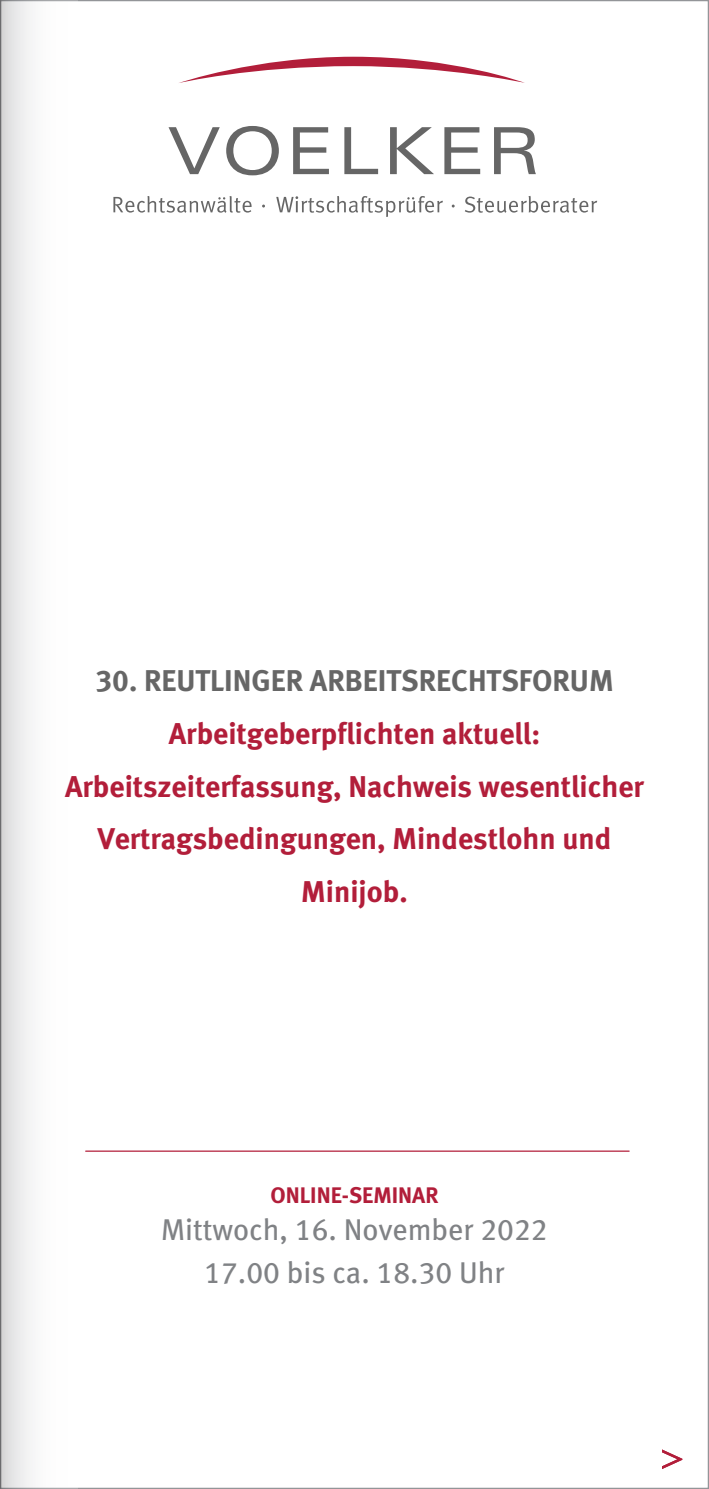
<style>
.page{position:relative;width:709px;height:1489px;background:#fff}
.page>*{position:absolute;margin:0;border:0;box-sizing:border-box;transform-origin:0 0}
.t1{font:700 30px/52.5px "Voelker Meta LF";color:#b21e3a;text-align:center}
.t2{font:30px/42.5px "Voelker Meta LF";color:#808285;text-align:center}
.t3{font:700 30px "Voelker Meta LF";color:#666}
.t4{font:700 22.5px "Voelker Meta LF";color:#b21e3a}
</style>
<div class="page">
<div style="left:0;top:0;width:77px;height:1488px;background:linear-gradient(to right,#e0e0e1,#fff)"></div>
<hr style="left:0;top:0;width:1px;height:1488px;background:#231f20">
<svg style="left:168px;top:127px;width:52px;height:47px"></svg>
<svg style="left:226px;top:126px;width:53px;height:49px"></svg>
<svg style="left:293px;top:127px;width:36px;height:47px"></svg>
<svg style="left:344px;top:127px;width:34px;height:47px"></svg>
<svg style="left:390px;top:127px;width:44px;height:47px"></svg>
<svg style="left:444px;top:127px;width:36px;height:47px"></svg>
<svg style="left:494px;top:127px;width:42px;height:47px"></svg>
<svg style="left:179px;top:57px;width:346px;height:26px"></svg>
<svg style="left:113px;top:196px;width:138px;height:17px"></svg>
<svg style="left:465px;top:196px;width:132px;height:17px"></svg>
<svg style="left:276px;top:196px;width:167px;height:21px"></svg>
<svg style="left:662px;top:1449px;width:20px;height:19px"></svg>
<hr style="left:86px;top:1150px;width:543px;height:1px;background:#b21e3a">
<p class="t3" style="left:95px;top:663px;width:516px">30. REUTLINGER ARBEITSRECHTSFORUM</p>
<p class="t1" style="left:65px;top:707px;width:580px">Arbeitgeberpflichten aktuell:<br>Arbeitszeiterfassung, Nachweis wesentlicher<br>Vertragsbedingungen, Mindestlohn und<br>Minijob.</p>
<p class="t4" style="left:270px;top:1181px;width:169px">Online-Seminar</p>
<p class="t2" style="left:161px;top:1207px;width:388px">Mittwoch, 16. November 2022<br>17.00 bis ca. 18.30 Uhr</p>
</div>
